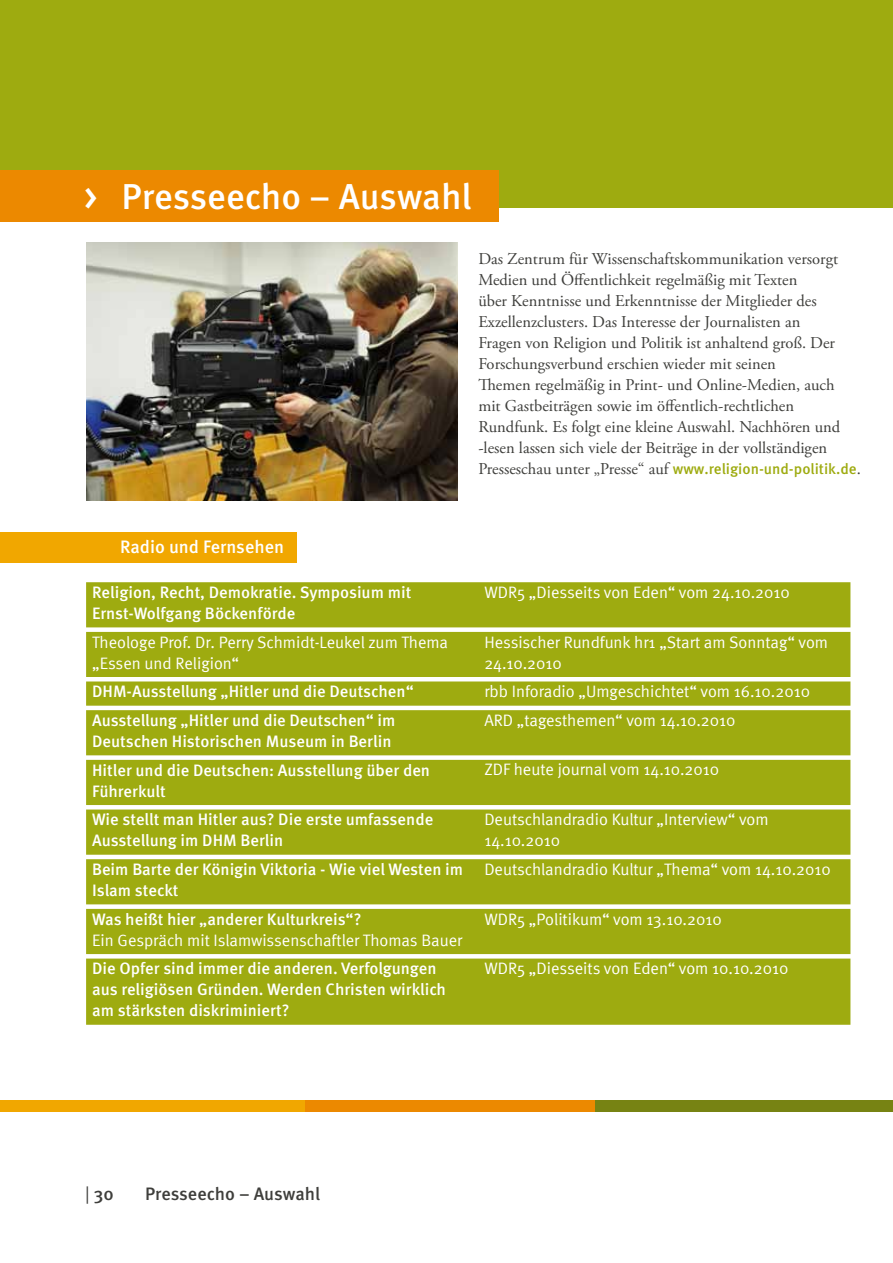
<style>
.page{position:relative;width:893px;height:1263px;background:#fff}
.page>*{position:absolute;margin:0;border:0;box-sizing:border-box;transform-origin:0 0}
.t1{font:500 36px "Meta OT";color:#fff}
.t2{font:500 18px "Meta OT";color:#3e3e3b}
.t3{font:500 18px "Meta OT";color:#fff}
.t4{font:16.5px/21px "Adobe Garamond Pro";color:#3e3e3b}
.t5{font:500 16.5px/21px "Meta OT";color:#fff}
.t6{font:16.5px/21px "Meta Normal";color:#fff}
.s1{font-family:"Meta OT";font-weight:500;font-size:15px;color:#9eab10}
.s2{font-weight:400}
</style>
<div class="page">
<div style="left:588px;top:1100px;width:305px;height:11px;background:#778313"></div>
<div style="left:298px;top:1100px;width:297px;height:11px;background:#ec8900"></div>
<div style="left:0;top:1100px;width:304px;height:11px;background:#f1a700"></div>
<div style="left:0;top:0;width:893px;height:208px;background:#9eab10"></div>
<div style="left:0;top:170px;width:499px;height:51px;background:#ec8900"></div>
<div style="left:1px;top:532px;width:296px;height:31px;background:#f1a700"></div>
<svg style="left:86px;top:582px;width:764px;height:443px;background:#a6b123"></svg>
<img style="left:86px;top:242px;width:371px;height:258px">
<h1 class="t1" style="left:84px;top:175px;width:389px">&gt; Presseecho – Auswahl</h1>
<p class="t4" style="left:478px;top:249px;width:384px">Das Zentrum für Wissenschaftskommunikation versorgt Medien und Öffentlichkeit regelmäßig mit Texten<br>über Kenntnisse und Erkenntnisse der Mitglieder des Exzellenzclusters. Das Interesse der Journalisten an<br>Fragen von Religion und Politik ist anhaltend groß. Der Forschungsverbund erschien wieder mit seinen<br>Themen regelmäßig in Print- und Online-Medien, auch mit Gastbeiträgen sowie im öffentlich-rechtlichen Rundfunk. Es folgt eine kleine Auswahl. Nachhören und -lesen lassen sich viele der Beiträge in der vollständigen Presseschau unter „Presse“ auf <span class="s1">www.religion-und-politik.de</span>.</p>
<p class="t3" style="left:120px;top:536px;width:166px">Radio und Fernsehen</p>
<p class="t5" style="left:92px;top:582px;width:321px">Religion, Recht, Demokratie. Symposium mit<br>Ernst-Wolfgang Böckenförde</p>
<p class="t6" style="left:484px;top:581px;width:307px">WDR5 „Diesseits von Eden“ vom 24.10.2010</p>
<p class="t6" style="left:92px;top:631px;width:357px">Theologe Prof. Dr. Perry Schmidt-Leukel zum Thema „Essen und Religion“</p>
<p class="t6" style="left:484px;top:631px;width:345px">Hessischer Rundfunk hr1 „Start am Sonntag“ vom<br>24.10.2010</p>
<p class="t5" style="left:92px;top:681px;width:323px">DHM-Ausstellung „Hitler und die Deutschen“</p>
<p class="t6" style="left:484px;top:681px;width:327px">rbb Inforadio „Umgeschichtet“ vom 16.10.2010</p>
<p class="t5" style="left:92px;top:710px;width:305px">Ausstellung „Hitler und die Deutschen“ im<br>Deutschen Historischen Museum in Berlin</p>
<p class="t6" style="left:484px;top:709px;width:253px">ARD „tagesthemen“ vom 14.10.2010</p>
<p class="t5" style="left:92px;top:759px;width:340px">Hitler und die Deutschen: Ausstellung über den<br>Führerkult</p>
<p class="t6" style="left:484px;top:759px;width:236px">ZDF heute journal vom 14.10.2010</p>
<p class="t5" style="left:92px;top:809px;width:343px">Wie stellt man Hitler aus? Die erste umfassende<br>Ausstellung im DHM Berlin</p>
<p class="t6" style="left:484px;top:809px;width:286px">Deutschlandradio Kultur „Interview“ vom<br>14.10.2010</p>
<p class="t5" style="left:92px;top:859px;width:373px">Beim Barte der Königin Viktoria - Wie viel Westen im<br>Islam steckt</p>
<p class="t6" style="left:484px;top:858px;width:348px">Deutschlandradio Kultur „Thema“ vom 14.10.2010</p>
<p class="t5" style="left:92px;top:909px;width:271px">Was heißt hier „anderer Kulturkreis“?</p>
<p class="t6" style="left:92px;top:929px;width:372px">Ein Gespräch mit Islamwissenschaftler Thomas Bauer</p>
<p class="t6" style="left:484px;top:908px;width:239px">WDR5 „Politikum“ vom 13.10.2010</p>
<p class="t5" style="left:92px;top:958px;width:355px">Die Opfer sind immer die anderen. Verfolgungen aus religiösen Gründen. Werden Christen wirklich am stärksten diskriminiert?</p>
<p class="t6" style="left:484px;top:958px;width:306px">WDR5 „Diesseits von Eden“ vom 10.10.2010</p>
<p class="t2" style="left:85px;top:1182px;width:30px"><span class="s2">|</span> 30</p>
<p class="t2" style="left:145px;top:1182px;width:177px">Presseecho – Auswahl</p>
</div>
